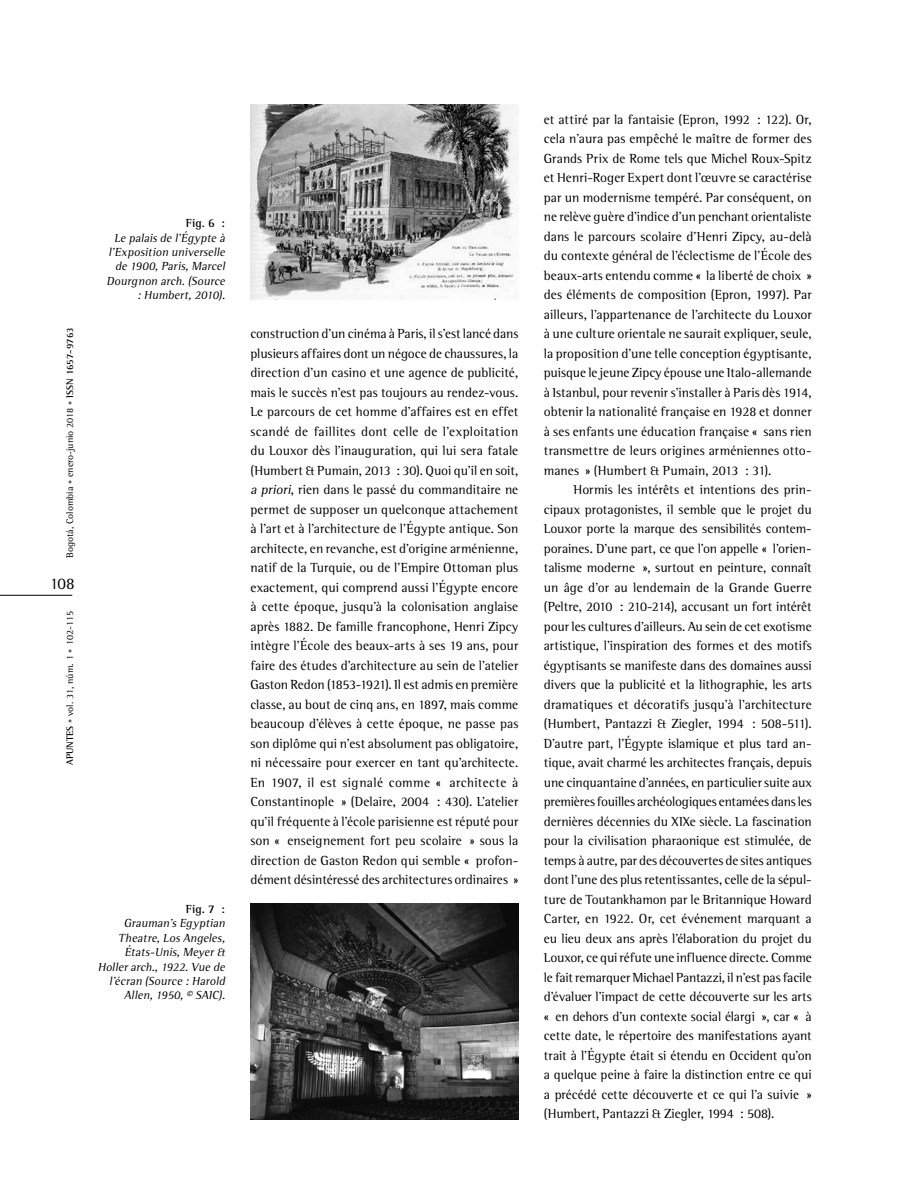
<style>
.page{position:relative;width:918px;height:1188px;background:#fff}
.page>*{position:absolute;margin:0;border:0;box-sizing:border-box;transform-origin:0 0}
.t1{font:16.5px "Agfa Rotis Semi Serif";color:#000}
.Body_Text{font:13.5px/19.5px "Agfa Rotis Semi Serif";color:#000;text-align:justify}
.Pie_de_Foto_Texto{font:italic 12px/14.4px "Agfa Rotis Semi Serif";letter-spacing:.015em;color:#000;text-align:right}
.Pie_de_Foto_Subtítul{font:700 12px "Agfa Rotis Semi Serif";letter-spacing:.005em;color:#000}
.t2{font:9.75px "Agfa Rotis Semi Serif";color:#000}
.s1{font-size:8.25px;color:#636466}
.s2{font-weight:700}
.s3{font-style:italic}
</style>
<div class="page">
<hr style="left:0;top:595px;width:72px;height:1px;background:#000">
<img style="left:250px;top:104px;width:268px;height:195px">
<img style="left:250px;top:904px;width:268px;height:216px">
<p class="t2" style="left:64px;top:558px;width:232px;rotate:-90deg">Bogotá, Colombia <span class="s1">•</span> enero-junio 2018 <span class="s1">•</span> <span class="s2">ISSN 1657-9763</span></p>
<p class="t1" style="left:50px;top:574px;width:26px">108</p>
<p class="t2" style="left:64px;top:765px;width:155px;rotate:-90deg"><span class="s2">APUNTES</span> <span class="s1">•</span> vol. 31, núm. 1 <span class="s1">•</span> 102-115</p>
<p class="Pie_de_Foto_Subtítul" style="left:186px;top:216px;width:41px">Fig. 6 :</p>
<p class="Pie_de_Foto_Texto" style="left:107px;top:230px;width:122px">Le palaisde l’Égypte à l’Exposition universelle de 1900,Paris,Marcel<br>Dourgnon arch.(Source :Humbert,2010).</p>
<p class="Pie_de_Foto_Subtítul" style="left:186px;top:902px;width:41px">Fig. 7 :</p>
<p class="Pie_de_Foto_Texto" style="left:98px;top:916px;width:131px">Grauman’sEgyptian<br>Theatre,LosAngeles,<br>États-Unis,Meyer&amp;<br>Hollerarch.,1922.Vue de l’écran (Source :Harold<br>Allen,1950,© SAIC).</p>
<p class="Body_Text" style="left:250px;top:324px;width:269px">construction d’un cinéma à Paris, il s’est lancé dans plusieurs affaires dont un négoce de chaussures, la direction d’un casino et une agence de publicité, mais le succès n’est pas toujours au rendez-vous.<br>Le parcours de cet homme d’affaires est en effet scandé de faillites dont celle de l’exploitation du Louxor dès l’inauguration, qui lui sera fatale (Humbert &amp; Pumain, 2013 : 30). Quoi qu’il en soit, <span class="s3">a priori</span>, rien dans le passé du commanditaire ne permet de supposer un quelconque attachement à l’art et à l’architecture de l’Égypte antique. Son architecte, en revanche, est d’origine arménienne, natif de la Turquie, ou de l’Empire Ottoman plus exactement, qui comprend aussi l’Égypte encore à cette époque, jusqu’à la colonisation anglaise après 1882. De famille francophone, Henri Zipcy intègre l’École des beaux-arts à ses 19 ans, pour faire des études d’architecture au sein de l’atelier Gaston Redon (1853-1921). Il est admis en première classe, au bout de cinq ans, en 1897, mais comme beaucoup d’élèves à cette époque, ne passe pas son diplôme qui n’est absolument pas obligatoire, ni nécessaire pour exercer en tant qu’architecte.<br>En 1907, il est signalé comme « architecte à Constantinople » (Delaire, 2004 : 430). L’atelier qu’il fréquente à l’école parisienne est réputé pour son « enseignement fort peu scolaire » sous la direction de Gaston Redon qui semble « profon&shy;dément désintéressé des architectures ordinaires »</p>
<p class="Body_Text" style="left:544px;top:109px;width:269px">et attiré par la fantaisie (Epron, 1992 : 122). Or, cela n’aura pas empêché le maître de former des Grands Prix de Rome tels que Michel Roux-Spitz et Henri-Roger Expert dont l’œuvre se caractérise par un modernisme tempéré. Par conséquent, on ne relève guère d’indice d’un penchant orientaliste dans le parcours scolaire d’Henri Zipcy, au-delà du contexte général de l’éclectisme de l’École des beaux-arts entendu comme « la liberté de choix » des éléments de composition (Epron, 1997). Par ailleurs, l’appartenance de l’architecte du Louxor à une culture orientale ne saurait expliquer, seule, la proposition d’une telle conception égyptisante, puisque le jeune Zipcy épouse une Italo-allemande à Istanbul, pour revenir s’installer à Paris dès 1914, obtenir la nationalité française en 1928 et donner à ses enfants une éducation française « sans rien transmettre de leurs origines arméniennes otto&shy;manes » (Humbert &amp; Pumain, 2013 : 31).</p>
<p class="Body_Text" style="left:544px;top:480px;width:269px;text-indent:30px">Hormis les intérêts et intentions des prin&shy;cipaux protagonistes, il semble que le projet du Louxor porte la marque des sensibilités contem&shy;poraines. D’une part, ce que l’on appelle « l’orien&shy;talisme moderne », surtout en peinture, connaît un âge d’or au lendemain de la Grande Guerre (Peltre, 2010 : 210-214), accusant un fort intérêt pour les cultures d’ailleurs. Au sein de cet exotisme artistique, l’inspiration des formes et des motifs égyptisants se manifeste dans des domaines aussi divers que la publicité et la lithographie, les arts dramatiques et décoratifs jusqu’à l’architecture (Humbert, Pantazzi &amp; Ziegler, 1994 : 508-511).<br>D’autre part, l’Égypte islamique et plus tard an&shy;tique, avait charmé les architectes français, depuis une cinquantaine d’années, en particulier suite aux premières fouilles archéologiques entamées dans les dernières décennies du XIXe siècle. La fascination pour la civilisation pharaonique est stimulée, de temps à autre, par des découvertes de sites antiques dont l’une des plus retentissantes, celle de la sépul&shy;ture de Toutankhamon par le Britannique Howard Carter, en 1922. Or, cet événement marquant a eu lieu deux ans après l’élaboration du projet du Louxor, ce qui réfute une influence directe. Comme le fait remarquer Michael Pantazzi, il n’est pas facile d’évaluer l’impact de cette découverte sur les arts « en dehors d’un contexte social élargi », car « à cette date, le répertoire des manifestations ayant trait à l’Égypte était si étendu en Occident qu’on a quelque peine à faire la distinction entre ce qui a précédé cette découverte et ce qui l’a suivie » (Humbert, Pantazzi &amp; Ziegler, 1994 : 508).</p>
</div>
